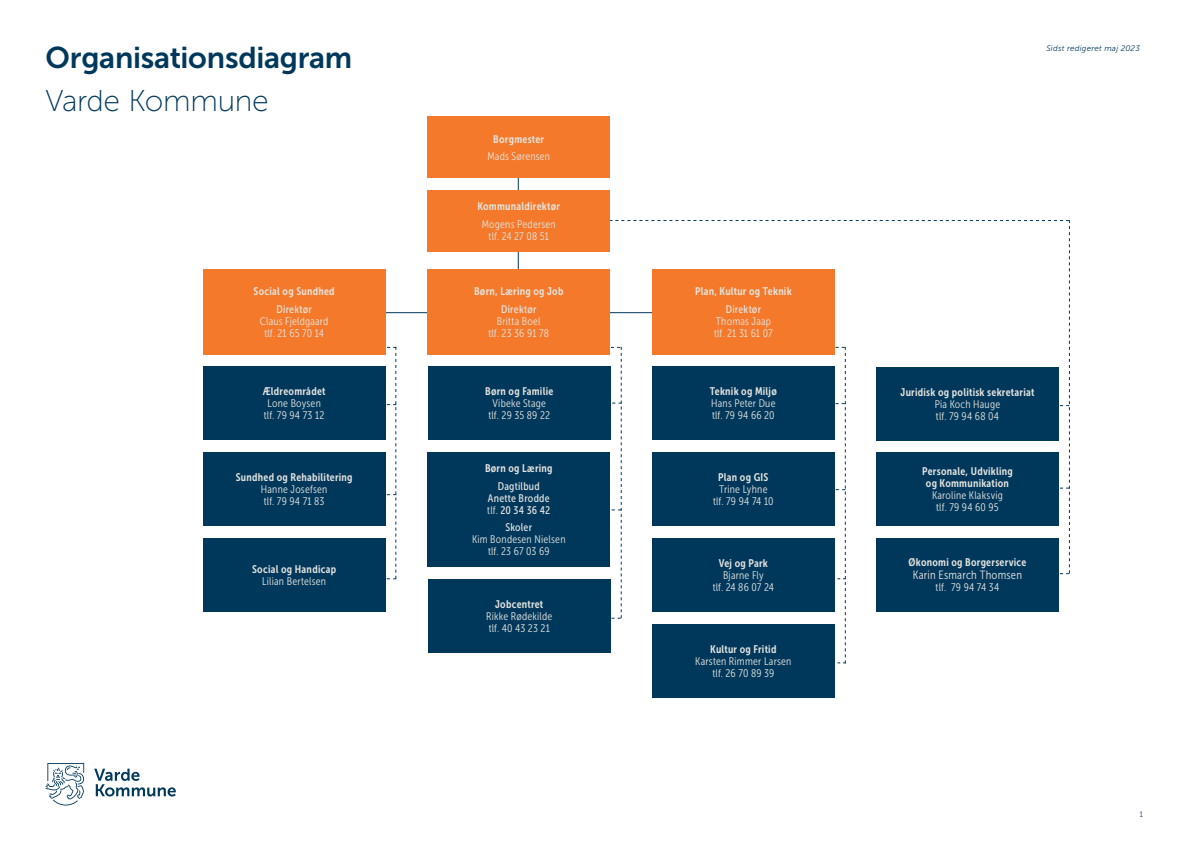
<style>
.page{position:relative;width:1191px;height:842px;background:#fff}
.page>*{position:absolute;margin:0;border:0;box-sizing:border-box;transform-origin:0 0}
.t1{font:30px "Museo Sans 700";letter-spacing:-.01em;color:#00385c}
.t2{font:30px "Museo Sans 100";letter-spacing:-.01em;color:#00385c}
.t3{font:12px "Museo Sans Cond 300";letter-spacing:.015em;color:#e6e4df}
.t4{font:11px/12px "Museo Sans Cond 300";letter-spacing:.02em;color:#e6e4df;text-align:center}
.t5{font:11px/12px "Museo Sans Cond 700";letter-spacing:.025em;color:#e6e4df;text-align:center}
.t6{font:11px/12px "Museo Sans Cond 500";letter-spacing:.02em;color:#e6e4df;text-align:center}
.t7{font:italic 8px "Museo Sans 300";letter-spacing:.03em;color:#00385c}
.t8{font:8px "Museo Sans Cond 300";color:#00385c}
.s1{font-family:"Museo Sans Cond 300"}
</style>
<div class="page">
<hr style="left:518px;top:141px;width:1px;height:146px;background:#00385c">
<hr style="left:368px;top:312px;width:312px;height:1px;background:#00385c">
<div style="left:428px;top:116px;width:182px;height:62px;background:#f4792a"></div>
<div style="left:428px;top:190px;width:182px;height:62px;background:#f4792a"></div>
<div style="left:203px;top:366px;width:182px;height:74px;background:#00385c"></div>
<div style="left:652px;top:624px;width:182px;height:74px;background:#00385c"></div>
<div style="left:428px;top:366px;width:182px;height:74px;background:#00385c"></div>
<div style="left:203px;top:452px;width:182px;height:74px;background:#00385c"></div>
<div style="left:428px;top:452px;width:182px;height:115px;background:#00385c"></div>
<div style="left:203px;top:538px;width:182px;height:74px;background:#00385c"></div>
<div style="left:428px;top:579px;width:182px;height:74px;background:#00385c"></div>
<svg style="left:94px;top:769px;width:82px;height:27px"></svg>
<svg style="left:45px;top:763px;width:39px;height:42px"></svg>
<svg style="left:586px;top:220px;width:484px;height:443px"></svg>
<svg style="left:385px;top:347px;width:11px;height:232px"></svg>
<div style="left:428px;top:270px;width:182px;height:85px;background:#f4792a"></div>
<div style="left:203px;top:270px;width:182px;height:85px;background:#f4792a"></div>
<h1 class="t1" style="left:45px;top:41px;width:308px">Organisationsdiagram</h1>
<h1 class="t2" style="left:45px;top:85px;width:225px">Varde Kommune</h1>
<p class="t7" style="left:1046px;top:44px;width:95px">Sidst redigeret maj 2023</p>
<p class="t5" style="left:493px;top:133px;width:52px">Borgmester</p>
<p class="t4" style="left:487px;top:151px;width:64px">Mads Sørensen</p>
<p class="t5" style="left:477px;top:201px;width:84px">Kommunaldirektør</p>
<p class="t4" style="left:482px;top:218px;width:76px">Mogens Pedersen tlf. 24 27 08 51</p>
<p class="t5" style="left:254px;top:286px;width:83px">Social og Sundhed</p>
<p class="t6" style="left:276px;top:303px;width:37px">Direktør</p>
<p class="t4" style="left:260px;top:315px;width:70px">Claus Fjeldgaard tlf. 21 65 70 14</p>
<p class="t5" style="left:474px;top:286px;width:91px">Børn, Læring og Job</p>
<p class="t6" style="left:501px;top:303px;width:37px">Direktør</p>
<p class="t4" style="left:488px;top:315px;width:62px">Britta Boel<br>tlf. 23 36 91 78</p>
<p class="t5" style="left:695px;top:286px;width:98px">Plan, Kultur og Teknik</p>
<p class="t6" style="left:725px;top:303px;width:37px">Direktør</p>
<p class="t4" style="left:714px;top:315px;width:60px;text-align:left">Thomas Jaap tlf. 21 31 61 07</p>
<p class="t5" style="left:263px;top:385px;width:64px">Ældreområdet</p>
<p class="t4" style="left:264px;top:397px;width:62px">Lone Boysen tlf. 79 94 73 12</p>
<p class="t5" style="left:485px;top:385px;width:70px">Børn og Familie</p>
<p class="t4" style="left:488px;top:397px;width:63px">Vibeke Stage tlf. 29 35 89 22</p>
<p class="t5" style="left:710px;top:385px;width:68px">Teknik og Miljø</p>
<p class="t4" style="left:711px;top:397px;width:66px;text-align:left">Hans Peter Due tlf. 79 94 66 20</p>
<p class="t5" style="left:900px;top:386px;width:135px">Juridisk og politisk sekretariat</p>
<p class="t4" style="left:934px;top:398px;width:67px;text-align:left">Pia Koch Hauge tlf. 79 94 68 04</p>
<p class="t5" style="left:236px;top:471px;width:118px">Sundhed og Rehabilitering</p>
<p class="t4" style="left:261px;top:484px;width:68px;text-align:left">Hanne Josefsen tlf. 79 94 71 83</p>
<p class="t5" style="left:485px;top:462px;width:69px">Børn og Læring</p>
<p class="t6" style="left:487px;top:480px;width:64px">Dagtilbud<br>Anette Brodde <span class="s1">tlf.</span> 20 34 36 42</p>
<p class="t6" style="left:505px;top:521px;width:28px">Skoler</p>
<p class="t4" style="left:472px;top:533px;width:95px">Kim Bondesen Nielsen tlf. 23 67 03 69</p>
<p class="t5" style="left:718px;top:471px;width:52px">Plan og GIS</p>
<p class="t4" style="left:713px;top:484px;width:62px">Trine Lyhne tlf. 79 94 74 10</p>
<p class="t5" style="left:922px;top:465px;width:92px">Personale, Udvikling og Kommunikation</p>
<p class="t4" style="left:932px;top:490px;width:72px">Karoline Klaksvig tlf. 79 94 60 95</p>
<p class="t5" style="left:252px;top:563px;width:85px">Social og Handicap</p>
<p class="t4" style="left:262px;top:576px;width:65px">Lilian Bertelsen</p>
<p class="t5" style="left:719px;top:557px;width:51px">Vej og Park</p>
<p class="t4" style="left:712px;top:570px;width:63px">Bjarne Fly<br>tlf. 24 86 07 24</p>
<p class="t5" style="left:908px;top:556px;width:119px">Økonomi og Borgerservice</p>
<p class="t3" style="left:913px;top:569px;width:111px">Karin Esmarch Thomsen</p>
<p class="t4" style="left:935px;top:582px;width:65px">tlf. 79 94 74 34</p>
<p class="t5" style="left:495px;top:599px;width:50px">Jobcentret</p>
<p class="t4" style="left:486px;top:611px;width:68px;text-align:left">Rikke Rødekilde tlf. 40 43 23 21</p>
<p class="t5" style="left:710px;top:643px;width:68px">Kultur og Fritid</p>
<p class="t4" style="left:695px;top:656px;width:98px">Karsten Rimmer Larsen tlf. 26 70 89 39</p>
<p class="t8" style="left:1140px;top:810px;width:5px">1</p>
</div>
